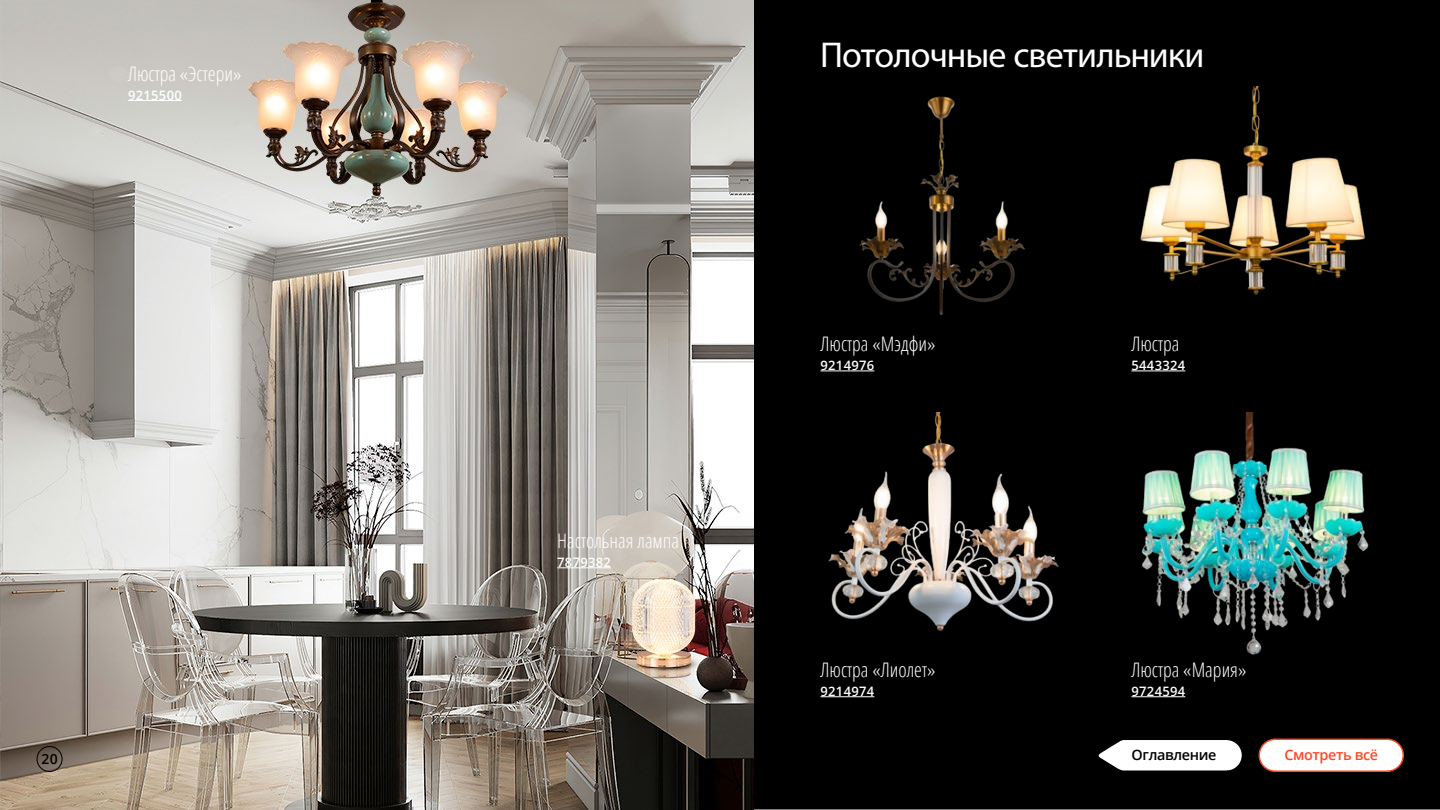
<style>
.page{position:relative;width:1440px;height:810px;background:#fff}
.page>*{position:absolute;margin:0;border:0;box-sizing:border-box;transform-origin:0 0}
.t1{font:36px "Myriad Pro";letter-spacing:-.025em;color:#fff}
.t2{font:300 condensed 20px "Open Sans";color:#fff}
.t3{font:600 14.4px "Open Sans";letter-spacing:-.025em;color:#fc4823}
.t4{font:600 14.4px "Open Sans";letter-spacing:-.025em;color:#000}
.t5{font:600 14px "Open Sans";color:#000}
.t6{font:600 13px "Open Sans";letter-spacing:.025em;color:#fff}
</style>
<div class="page">
<img style="left:0;top:0;width:754px;height:810px">
<div style="left:754px;top:0;width:686px;height:809px;background:#000"></div>
<img style="left:859px;top:96px;width:166px;height:219px">
<img style="left:828px;top:413px;width:231px;height:218px">
<img style="left:1140px;top:87px;width:225px;height:208px">
<img style="left:1142px;top:413px;width:227px;height:242px">
<hr style="left:821px;top:371px;width:53px;height:1px;background:#fff">
<hr style="left:821px;top:696px;width:53px;height:1px;background:#fff">
<hr style="left:1131px;top:371px;width:54px;height:1px;background:#fff">
<hr style="left:1131px;top:696px;width:54px;height:1px;background:#fff">
<hr style="left:128px;top:100px;width:54px;height:1px;background:#fff">
<hr style="left:557px;top:567px;width:54px;height:1px;background:#fff">
<div style="left:1259px;top:739px;width:144px;height:32px;background:#fff;border-radius:16px"></div>
<div style="left:1258px;top:739px;width:146px;height:33px;border:2px solid #fc4823;border-radius:16px"></div>
<div style="left:37px;top:746px;width:26px;height:26px;border:1px solid #000;border-radius:50%"></div>
<svg style="left:1098px;top:740px;width:144px;height:31px;background:#d7d7d7"></svg>
<div style="left:1125px;top:749px;width:98px;height:11px;background:#fff"></div>
<p class="t2" style="left:128px;top:60px;width:115px">Люстра «Эстери»</p>
<p class="t6" style="left:128px;top:86px;width:55px">9215500</p>
<p class="t2" style="left:557px;top:527px;width:124px">Настольная лампа</p>
<p class="t6" style="left:557px;top:553px;width:55px">7879382</p>
<h1 class="t1" style="left:820px;top:33px;width:386px">Потолочные светильники</h1>
<p class="t2" style="left:820px;top:330px;width:116px">Люстра «Мэдфи»</p>
<p class="t2" style="left:1131px;top:330px;width:50px">Люстра</p>
<p class="t6" style="left:821px;top:356px;width:55px">9214976</p>
<p class="t6" style="left:1131px;top:356px;width:55px">5443324</p>
<p class="t2" style="left:820px;top:656px;width:117px">Люстра «Лиолет»</p>
<p class="t2" style="left:1131px;top:656px;width:116px">Люстра «Мария»</p>
<p class="t6" style="left:821px;top:682px;width:55px">9214974</p>
<p class="t6" style="left:1131px;top:682px;width:55px">9724594</p>
<p class="t5" style="left:41px;top:749px;width:18px">20</p>
<p class="t4" style="left:1132px;top:745px;width:86px">Оглавление</p>
<p class="t3" style="left:1284px;top:745px;width:95px">Смотреть всё</p>
</div>
